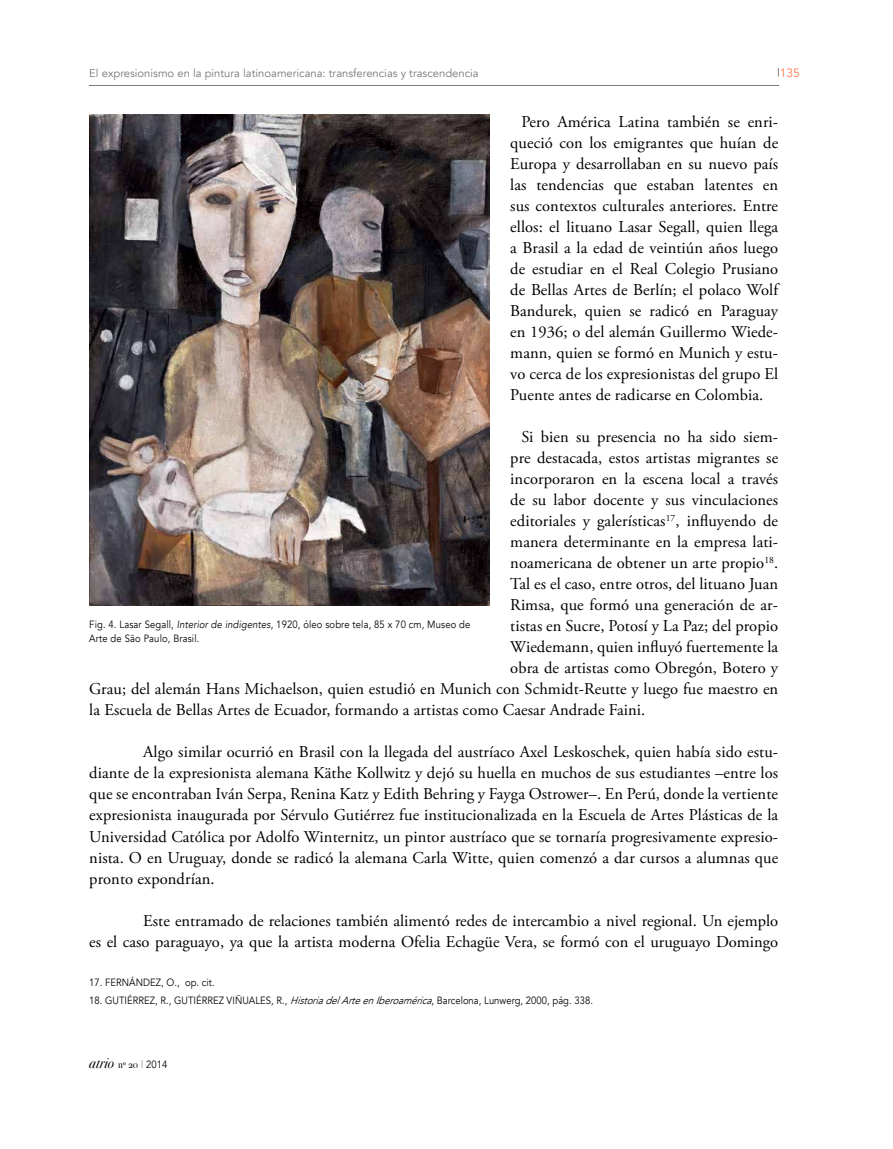
<style>
.page{position:relative;width:893px;height:1149px;background:#fff}
.page>*{position:absolute;margin:0;border:0;box-sizing:border-box;transform-origin:0 0}
.t1{font:16.5px/21px "Adobe Garamond Pro";letter-spacing:.005em;color:#000;text-align:justify}
.t2{font:15px "Bodoni Svty Two OSITCTT Book It";letter-spacing:.015em;color:#000;scale:.9 1}
.t3{font:12px "Avenir";color:#ff7546}
.t4{font:11.25px "Avenir";color:#77787b}
.t5{font:10.5px/13.5px "Avenir";letter-spacing:.005em;color:#000;scale:.9 1}
.s1{font-style:italic}
.s2{font-family:"Bodoni Svty Two OSITCTT Book";font-size:10.5px}
.s3{font-family:"Avenir";font-size:10.5px;color:#808285}
.s4{font-family:"Avenir";font-size:10.5px}
</style>
<div class="page">
<svg style="left:89px;top:85px;width:690px;height:1px"></svg>
<img style="left:89px;top:115px;width:400px;height:490px">
<p class="t4" style="left:89px;top:66px;width:391px">El expresionismo en la pintura latinoamericana: transferencias y trascendencia</p>
<p class="t3" style="left:780px;top:65px;width:22px">135</p>
<p class="t1" style="left:510px;top:112px;width:269px;text-indent:11px">Pero América Latina también se enri&shy;queció con los emigrantes que huían de Europa y desarrollaban en su nuevo país las tendencias que estaban latentes en sus contextos culturales anteriores. Entre ellos: el lituano Lasar Segall, quien llega a Brasil a la edad de veintiún años luego de estudiar en el Real Colegio Prusiano de Bellas Artes de Berlín; el polaco Wolf Bandurek, quien se radicó en Paraguay en 1936; o del alemán Guillermo Wiede&shy;mann, quien se formó en Munich y estu&shy;vo cerca de los expresionistas del grupo El Puente antes de radicarse en Colombia.</p>
<p class="t1" style="left:521px;top:427px;width:258px">Si bien su presencia no ha sido siem-</p>
<p class="t1" style="left:510px;top:448px;width:269px">pre destacada, estos artistas migrantes se</p>
<p class="t1" style="left:510px;top:469px;width:269px">incorporaron en la escena local a través</p>
<p class="t1" style="left:510px;top:490px;width:269px">de su labor docente y sus vinculaciones</p>
<p class="t1" style="left:510px;top:511px;width:269px">editoriales y galerísticas<sup>17</sup>, influyendo de</p>
<p class="t1" style="left:510px;top:532px;width:269px">manera determinante en la empresa lati-</p>
<p class="t1" style="left:510px;top:553px;width:269px">noamericana de obtener un arte propio<sup>18</sup>.</p>
<p class="t1" style="left:510px;top:574px;width:269px">Tal es el caso, entre otros, del lituano Juan</p>
<p class="t1" style="left:510px;top:595px;width:269px">Rimsa, que formó una generación de ar-</p>
<p class="t1" style="left:510px;top:616px;width:269px">tistas en Sucre, Potosí y La Paz; del propio</p>
<p class="t1" style="left:510px;top:637px;width:269px">Wiedemann, quien influyó fuertemente la</p>
<p class="t1" style="left:510px;top:658px;width:269px">obra de artistas como Obregón, Botero y</p>
<p class="t1" style="left:89px;top:679px;width:690px">Grau; del alemán Hans Michaelson, quien estudió en Munich con Schmidt-Reutte y luego fue maestro en</p>
<p class="t1" style="left:89px;top:700px;width:557px">la Escuela de Bellas Artes de Ecuador, formando a artistas como Caesar Andrade Faini.</p>
<p class="t1" style="left:89px;top:742px;width:690px;text-indent:54px">Algo similar ocurrió en Brasil con la llegada del austríaco Axel Leskoschek, quien había sido estu&shy;diante de la expresionista alemana Käthe Kollwitz y dejó su huella en muchos de sus estudiantes –entre los que se encontraban Iván Serpa, Renina Katz y Edith Behring y Fayga Ostrower–. En Perú, donde la vertiente expresionista inaugurada por Sérvulo Gutiérrez fue institucionalizada en la Escuela de Artes Plásticas de la Universidad Católica por Adolfo Winternitz, un pintor austríaco que se tornaría progresivamente expresio&shy;nista. O en Uruguay, donde se radicó la alemana Carla Witte, quien comenzó a dar cursos a alumnas que pronto expondrían.</p>
<p class="t1" style="left:89px;top:910px;width:690px;text-align:right">Este entramado de relaciones también alimentó redes de intercambio a nivel regional. Un ejemplo<br>es el caso paraguayo, ya que la artista moderna Ofelia Echagüe Vera, se formó con el uruguayo Domingo</p>
<p class="t5" style="left:89px;top:975px;width:141px">17. FERNÁNDEZ, O., op. cit.</p>
<p class="t5" style="left:89px;top:993px;width:561px">18. GUTIÉRREZ, R., GUTIÉRREZ VIÑUALES, R., <span class="s1">HistoriadelArte en Iberoamérica</span>, Barcelona, Lunwerg, 2000, pág. 338.</p>
<p class="t5" style="left:89px;top:617px;width:425px">Fig. 4. Lasar Segall, <span class="s1">Interior de indigentes</span>, 1920, óleo sobre tela, 85 x 70 cm, Museo de<br>Arte de São Paulo, Brasil.</p>
<p class="t2" style="left:89px;top:1053px;width:88px">atrio <span class="s2">nº 20</span> <span class="s3">|</span> <span class="s4">2014</span></p>
</div>
